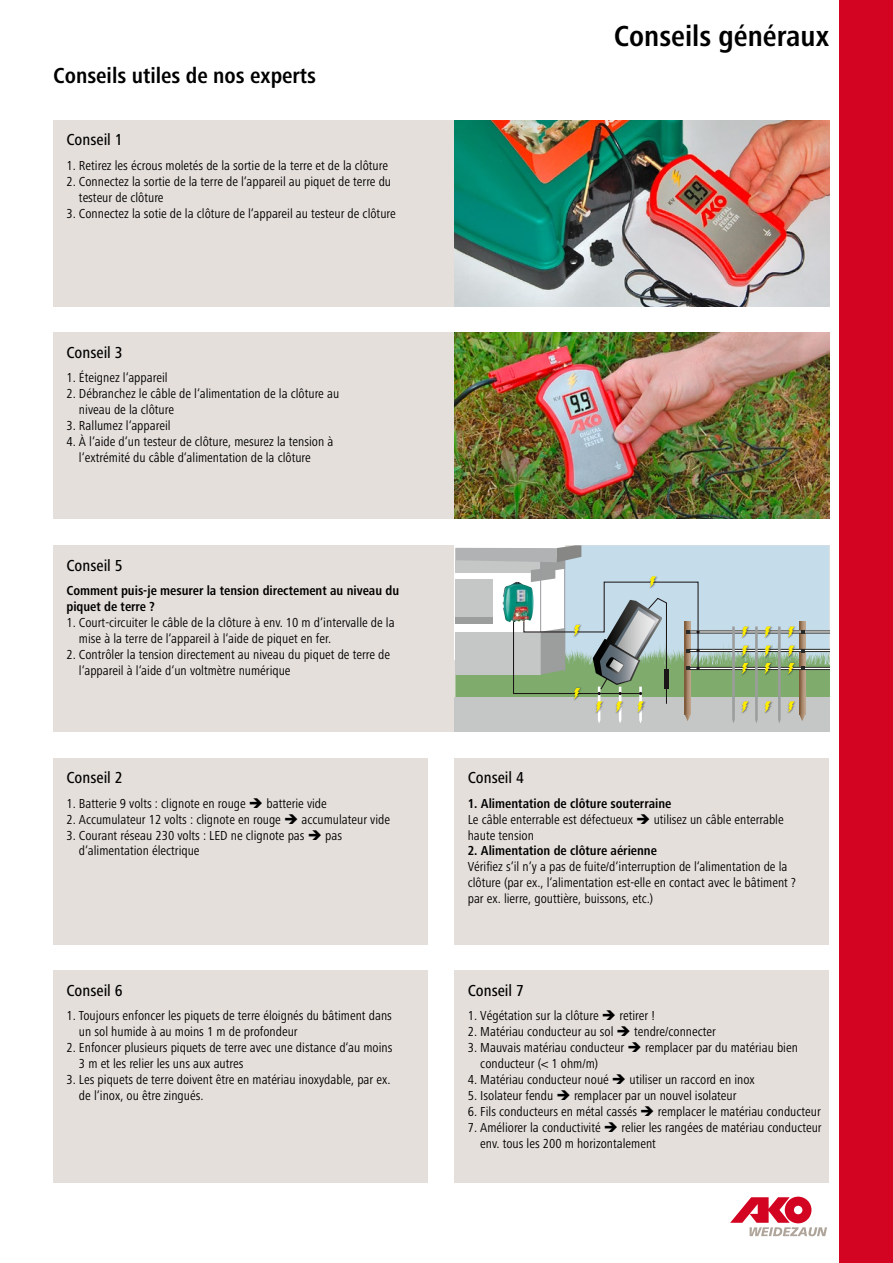
<style>
.page{position:relative;width:893px;height:1263px;background:#fff}
.page>*{position:absolute;margin:0;border:0;box-sizing:border-box;transform-origin:0 0}
.t1{font:700 condensed 30px "Frutiger Next LTW1 G";color:#000}
.t2{font:700 condensed 22.5px "Frutiger Next LTW1 G";color:#000}
.t3{font:500 condensed 16.5px "Frutiger Next LTW1 G";color:#000}
.t4{font:condensed 13.5px/15.9px "Frutiger Next LTW1 G";color:#000}
.t5{font:700 condensed 13.5px/15.9px "Frutiger Next LTW1 G";color:#000}
.s1{font-weight:700}
</style>
<div class="page">
<div style="left:53px;top:758px;width:375px;height:186px;background:#e4dfdb"></div>
<div style="left:454px;top:758px;width:375px;height:186px;background:#e4dfdb"></div>
<div style="left:53px;top:333px;width:776px;height:186px;background:#e4dfdb"></div>
<div style="left:53px;top:545px;width:776px;height:186px;background:#e4dfdb"></div>
<div style="left:53px;top:971px;width:375px;height:212px;background:#e4dfdb"></div>
<div style="left:454px;top:971px;width:375px;height:212px;background:#e4dfdb"></div>
<div style="left:53px;top:120px;width:776px;height:186px;background:#e4dfdb"></div>
<img style="left:454px;top:120px;width:375px;height:186px">
<img style="left:454px;top:333px;width:375px;height:186px">
<div style="left:454px;top:697px;width:375px;height:34px;background:#c5c6c6"></div>
<hr style="left:454px;top:545px;width:127px;height:1px;background:#9c9ca2">
<svg style="left:455px;top:545px;width:374px;height:178px"></svg>
<div style="left:840px;top:0;width:53px;height:1263px;background:#d20422"></div>
<svg style="left:730px;top:1196px;width:97px;height:40px"></svg>
<h2 class="t2" style="left:53px;top:63px;width:265px">Conseils utiles de nos experts</h2>
<p class="t3" style="left:66px;top:130px;width:58px">Conseil 1</p>
<p class="t4" style="left:66px;top:157px;width:323px">1. Retirez les écrous moletés de la sortie de la terre et de la clôture</p>
<p class="t4" style="left:79px;top:173px;width:314px;text-indent:-13px">2. Connectez la sortie de la terre de l‘appareil au piquet de terre du testeur de clôture</p>
<p class="t4" style="left:66px;top:205px;width:331px">3. Connectez la sotie de la clôture de l‘appareil au testeur de clôture</p>
<p class="t3" style="left:66px;top:343px;width:58px">Conseil 3</p>
<p class="t4" style="left:66px;top:370px;width:103px">1. Éteignez l‘appareil</p>
<p class="t4" style="left:79px;top:386px;width:262px;text-indent:-13px">2. Débranchez le câble de l‘alimentation de la clôture au niveau de la clôture</p>
<p class="t4" style="left:66px;top:418px;width:106px">3. Rallumez l‘appareil</p>
<p class="t4" style="left:79px;top:434px;width:256px;text-indent:-13px">4. À l‘aide d‘un testeur de clôture, mesurez la tension à l‘extrémité du câble d‘alimentation de la clôture</p>
<p class="t3" style="left:66px;top:556px;width:58px">Conseil 5</p>
<p class="t5" style="left:66px;top:583px;width:334px">Comment puis-je mesurer la tension directement au niveau du piquet de terre ?</p>
<p class="t4" style="left:79px;top:614px;width:317px;text-indent:-13px">1. Court-circuiter le câble de la clôture à env. 10 m d‘intervalle de la mise à la terre de l‘appareil à l‘aide de piquet en fer.</p>
<p class="t4" style="left:79px;top:646px;width:313px;text-indent:-13px">2. Contrôler la tension directement au niveau du piquet de terre de l‘appareil à l‘aide d‘un voltmètre numérique</p>
<p class="t3" style="left:66px;top:768px;width:58px">Conseil 2</p>
<p class="t4" style="left:66px;top:795px;width:262px">1. Batterie 9 volts : clignote en rouge ➔ batterie vide</p>
<p class="t4" style="left:66px;top:811px;width:325px">2. Accumulateur 12 volts : clignote en rouge ➔ accumulateur vide</p>
<p class="t4" style="left:79px;top:827px;width:265px;text-indent:-13px">3. Courant réseau 230 volts : LED ne clignote pas ➔ pas d‘alimentation électrique</p>
<p class="t3" style="left:66px;top:981px;width:58px">Conseil 6</p>
<p class="t4" style="left:79px;top:1008px;width:314px;text-indent:-13px">1. Toujours enfoncer les piquets de terre éloignés du bâtiment dans un sol humide à au moins 1 m de profondeur</p>
<p class="t4" style="left:79px;top:1040px;width:315px;text-indent:-13px">2. Enfoncer plusieurs piquets de terre avec une distance d‘au moins<br>3 m et les relier les uns aux autres</p>
<p class="t4" style="left:79px;top:1071px;width:313px;text-indent:-13px">3. Les piquets de terre doivent être en matériau inoxydable, par ex. de l‘inox, ou être zingués.</p>
<h1 class="t1" style="left:614px;top:19px;width:217px">Conseils généraux</h1>
<p class="t3" style="left:468px;top:768px;width:58px">Conseil 4</p>
<p class="t4" style="left:468px;top:795px;width:317px"><span class="s1">1. Alimentation de clôture souterraine<br></span>Le câble enterrable est défectueux ➔ utilisez un câble enterrable haute tension</p>
<p class="t5" style="left:468px;top:843px;width:191px">2. Alimentation de clôture aérienne</p>
<p class="t4" style="left:468px;top:859px;width:330px">Vérifiez s‘il n‘y a pas de fuite/d‘interruption de l‘alimentation de la clôture (par ex., l‘alimentation est-elle en contact avec le bâtiment ? par ex. lierre, gouttière, buissons, etc.)</p>
<p class="t3" style="left:468px;top:981px;width:58px">Conseil 7</p>
<p class="t4" style="left:468px;top:1008px;width:189px">1. Végétation sur la clôture ➔ retirer !</p>
<p class="t4" style="left:468px;top:1024px;width:250px">2. Matériau conducteur au sol ➔ tendre/connecter</p>
<p class="t4" style="left:480px;top:1040px;width:319px;text-indent:-13px">3. Mauvais matériau conducteur ➔ remplacer par du matériau bien conducteur (&lt; 1 ohm/m)</p>
<p class="t4" style="left:468px;top:1071px;width:289px">4. Matériau conducteur noué ➔ utiliser un raccord en inox</p>
<p class="t4" style="left:468px;top:1087px;width:270px">5. Isolateur fendu ➔ remplacer par un nouvel isolateur</p>
<p class="t4" style="left:468px;top:1103px;width:355px">6. Fils conducteurs en métal cassés ➔ remplacer le matériau conducteur</p>
<p class="t4" style="left:480px;top:1119px;width:343px;text-indent:-13px">7. Améliorer la conductivité ➔ relier les rangées de matériau conducteur env. tous les 200 m horizontalement</p>
</div>
